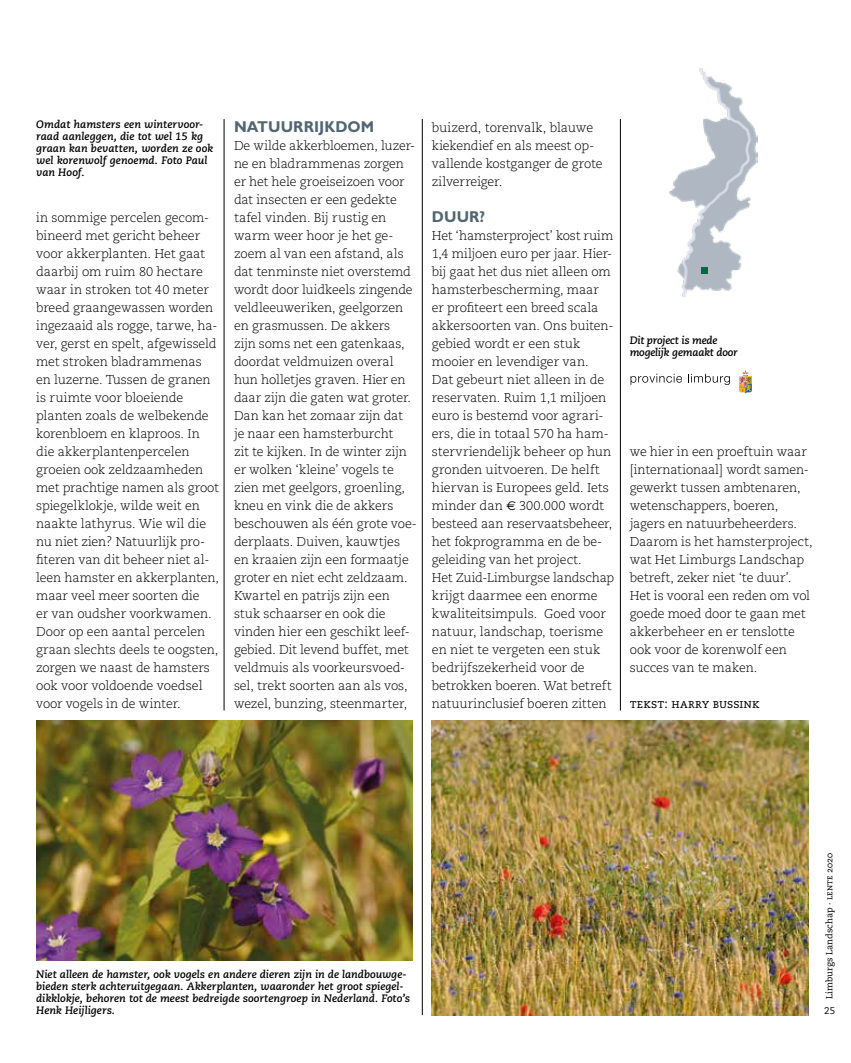
<style>
.page{position:relative;width:851px;height:1063px;background:#fff}
.page>*{position:absolute;margin:0;border:0;box-sizing:border-box;transform-origin:0 0}
.t1{font:700 15.75px "Gill Alt One";letter-spacing:.01em;color:#516572;scale:.96 1}
.t2{font:300 12.75px/18px "Caecilia";letter-spacing:-.01em;color:#000}
.t3{font:12.75px "Caecilia Roman SC";letter-spacing:.005em;color:#000}
.t4{font:italic 700 10.8px/12px "Caecilia";color:#000}
.t5{font:italic 700 10.8px/12px "Caecilia";letter-spacing:-.02em;color:#000}
.t6{font:9.75px "Caecilia";color:#000}
.t7{font:9px "Caecilia";letter-spacing:.005em;color:#000}
.s1{font-family:"Euro Sans";font-weight:400}
.s2{font-family:"Caecilia Roman SC"}
</style>
<div class="page">
<img style="left:36px;top:720px;width:376px;height:241px">
<img style="left:432px;top:720px;width:376px;height:295px">
<img style="left:669px;top:68px;width:88px;height:228px">
<div style="left:700px;top:267px;width:7px;height:7px;background:#006942"></div>
<svg style="left:630px;top:374px;width:52px;height:11px"></svg>
<svg style="left:688px;top:374px;width:41px;height:11px"></svg>
<svg style="left:739px;top:370px;width:13px;height:24px"></svg>
<hr style="left:224px;top:119px;width:1px;height:592px;background:#000">
<hr style="left:422px;top:119px;width:1px;height:896px;background:#000">
<hr style="left:620px;top:119px;width:1px;height:592px;background:#000">
<p class="t4" style="left:36px;top:118px;width:179px">Omdat hamsters een wintervoor&shy;raad aanleggen, die tot wel 15 kg graan kan bevatten, worden ze ook wel korenwolf genoemd. Foto Paul van Hoof.</p>
<p class="t2" style="left:432px;top:118px;width:172px">buizerd, torenvalk, blauwe kiekendief en als meest op&shy;vallende kostganger de grote zilverreiger.</p>
<p class="t1" style="left:432px;top:207px;width:57px">DUUR?</p>
<p class="t2" style="left:432px;top:226px;width:184px">Het ‘hamsterproject’ kost ruim<br>1,4 miljoen euro per jaar. Hier&shy;bij gaat het dus niet alleen om hamsterbescherming, maar<br>er profiteert een breed scala akkersoorten van. Ons buiten&shy;gebied wordt er een stuk mooier en levendiger van.<br>Dat gebeurt niet alleen in de reservaten. Ruim 1,1 miljoen euro is bestemd voor agrari&shy;ërs, die in totaal 570 ha ham&shy;stervriendelijk beheer op hun gronden uitvoeren. De helft hiervan is Europees geld. Iets minder dan <span class="s1">€</span> 300.000 wordt besteed aan reservaatsbeheer, het fokprogramma en de be&shy;geleiding van het project.<br>Het Zuid-Limburgse landschap krijgt daarmee een enorme kwaliteitsimpuls. Goed voor natuur, landschap, toerisme en niet te vergeten een stuk bedrijfszekerheid voor de betrokken boeren. Wat betreft natuurinclusief boeren zitten</p>
<p class="t1" style="left:234px;top:117px;width:147px">NATUURRIJKDOM</p>
<p class="t2" style="left:234px;top:136px;width:184px">De wilde akkerbloemen, luzer&shy;ne en bladrammenas zorgen er het hele groeiseizoen voor dat insecten er een gedekte tafel vinden. Bij rustig en warm weer hoor je het ge&shy;zoem al van een afstand, als dat tenminste niet overstemd wordt door luidkeels zingende veldleeuweriken, geelgorzen en grasmussen. De akkers<br>zijn soms net een gatenkaas, doordat veldmuizen overal hun holletjes graven. Hier en daar zijn die gaten wat groter.<br>Dan kan het zomaar zijn dat<br>je naar een hamsterburcht<br>zit te kijken. In de winter zijn er wolken ‘kleine’ vogels te zien met geelgors, groenling, kneu en vink die de akkers beschouwen als één grote voe&shy;derplaats. Duiven, kauwtjes en kraaien zijn een formaatje groter en niet echt zeldzaam.<br>Kwartel en patrijs zijn een stuk schaarser en ook die vinden hier een geschikt leef&shy;gebied. Dit levend buffet, met veldmuis als voorkeursvoed&shy;sel, trekt soorten aan als vos, wezel, bunzing, steenmarter,</p>
<p class="t2" style="left:36px;top:208px;width:184px">in sommige percelen gecom&shy;bineerd met gericht beheer voor akkerplanten. Het gaat daarbij om ruim 80 hectare waar in stroken tot 40 meter breed graangewassen worden ingezaaid als rogge, tarwe, ha&shy;ver, gerst en spelt, afgewisseld met stroken bladrammenas en luzerne. Tussen de granen is ruimte voor bloeiende planten zoals de welbekende korenbloem en klaproos. In die akkerplantenpercelen groeien ook zeldzaamheden met prachtige namen als groot spiegelklokje, wilde weit en naakte lathyrus. Wie wil die nu niet zien? Natuurlijk pro&shy;fiteren van dit beheer niet al&shy;leen hamster en akkerplanten, maar veel meer soorten die<br>er van oudsher voorkwamen.<br>Door op een aantal percelen graan slechts deels te oogsten, zorgen we naast de hamsters ook voor voldoende voedsel voor vogels in de winter.</p>
<p class="t5" style="left:629px;top:335px;width:109px">Dit project is mede mogelijk gemaakt door</p>
<p class="t2" style="left:629px;top:442px;width:184px">we hier in een proeftuin waar [internationaal] wordt samen&shy;gewerkt tussen ambtenaren, wetenschappers, boeren, jagers en natuurbeheerders.<br>Daarom is het hamsterproject, wat Het Limburgs Landschap betreft, zeker niet ‘te duur’.<br>Het is vooral een reden om vol goede moed door te gaan met akkerbeheer en er tenslotte ook voor de korenwolf een succes van te maken.</p>
<p class="t3" style="left:629px;top:696px;width:132px">tekst: harry bussink</p>
<p class="t4" style="left:36px;top:969px;width:375px">Niet alleen de hamster, ook vogels en andere dieren zijn in de landbouwge&shy;bieden sterk achteruitgegaan. Akkerplanten, waaronder het groot spiegel&shy;dikklokje, behoren tot de meest bedreigde soortengroep in Nederland. Foto’s Henk Heijligers.</p>
<p class="t7" style="left:824px;top:999px;width:147px;rotate:-90deg">Limburgs Landschap · <span class="s2">lente 2020</span></p>
<p class="t6" style="left:824px;top:1004px;width:12px">25</p>
</div>
